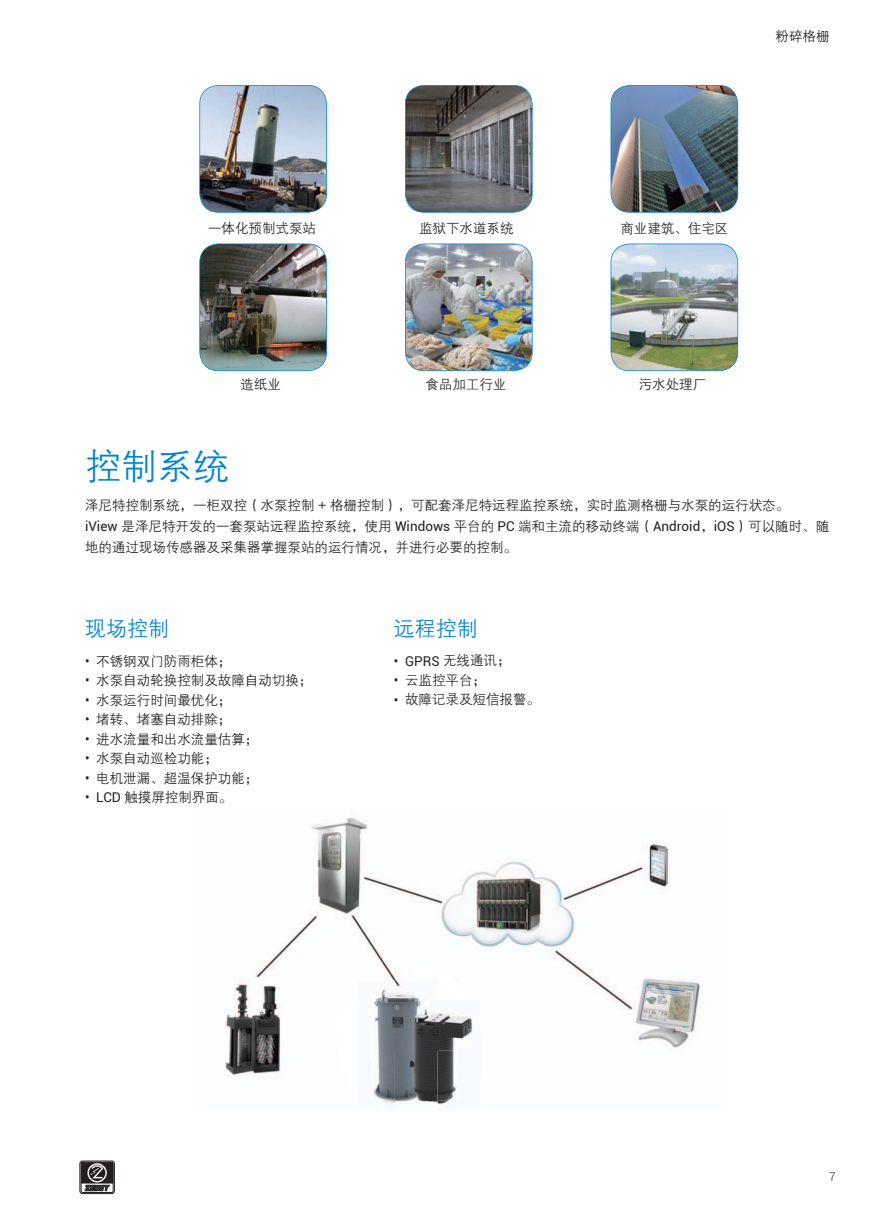
<style>
.page{position:relative;width:893px;height:1212px;background:#fff}
.page>*{position:absolute;margin:0;border:0;box-sizing:border-box;transform-origin:0 0}
.t1{font:36px "FZZDXJW GB1 0";color:#0185c9}
.t2{font:21px "FZZDXJW GB1 0";color:#0185c9}
.t3{font:13.5px/21px "FZZDXJW GB1 0";color:#231f20}
.t4{font:13.5px "Roboto";color:#231f20}
.t5{font:300 12px "Roboto";color:#231f20}
.s1{font-family:"Roboto"}
.s2{font-family:"FZZDXJW GB1 0"}
</style>
<div class="page">
<img style="left:199px;top:85px;width:128px;height:128px">
<img style="left:199px;top:244px;width:128px;height:127px">
<svg style="left:405px;top:85px;width:128px;height:128px;background:#676a6e"></svg>
<img style="left:405px;top:244px;width:128px;height:127px">
<img style="left:611px;top:85px;width:127px;height:128px">
<img style="left:611px;top:244px;width:127px;height:127px">
<img style="left:225px;top:817px;width:476px;height:260px">
<div style="left:79px;top:1160px;width:36px;height:34px;border:1px solid #231f20;border-radius:3px"></div>
<div style="left:81px;top:1162px;width:32px;height:30px;border:1px solid #231f20;border-radius:2px"></div>
<svg style="left:81px;top:1162px;width:32px;height:29px"></svg>
<svg style="left:332px;top:951px;width:153px;height:126px"></svg>
<img style="left:358px;top:980px;width:80px;height:121px">
<img style="left:480px;top:1037px;width:1px;height:13px">
<img style="left:438px;top:1101px;width:11px;height:8px">
<img style="left:395px;top:1000px;width:85px;height:51px">
<img style="left:438px;top:1050px;width:44px;height:51px">
<img style="left:395px;top:1051px;width:43px;height:60px">
<p class="t3" style="left:208px;top:218px;width:109px">一体化预制式泵站</p>
<p class="t3" style="left:241px;top:374px;width:42px">造纸业</p>
<p class="t3" style="left:419px;top:218px;width:96px">监狱下水道系统</p>
<p class="t3" style="left:425px;top:374px;width:82px">食品加工行业</p>
<p class="t3" style="left:776px;top:27px;width:55px">粉碎格栅</p>
<p class="t3" style="left:620px;top:218px;width:109px">商业建筑、住宅区</p>
<p class="t3" style="left:639px;top:374px;width:69px">污水处理厂</p>
<h1 class="t1" style="left:85px;top:448px;width:145px">控制系统</h1>
<p class="t3" style="left:85px;top:495px;width:746px">泽尼特控制系统，一柜双控（水泵控制 + 格栅控制），可配套泽尼特远程监控系统，实时监测格栅与水泵的运行状态。<br><span class="s1">iView</span> 是泽尼特开发的一套泵站远程监控系统，使用 <span class="s1">Windows</span> 平台的 <span class="s1">PC</span> 端和主流的移动终端（<span class="s1">Android</span>，<span class="s1">iOS</span>）可以随时、随地的通过现场传感器及采集器掌握泵站的运行情况，并进行必要的控制。</p>
<h2 class="t2" style="left:85px;top:617px;width:85px">现场控制</h2>
<h2 class="t2" style="left:394px;top:617px;width:85px">远程控制</h2>
<p class="t3" style="left:85px;top:651px;width:148px"><span class="s1">•</span> 不锈钢双门防雨柜体；</p>
<p class="t3" style="left:85px;top:670px;width:229px"><span class="s1">•</span> 水泵自动轮换控制及故障自动切换；</p>
<p class="t3" style="left:85px;top:690px;width:148px"><span class="s1">•</span> 水泵运行时间最优化；</p>
<p class="t3" style="left:85px;top:709px;width:148px"><span class="s1">•</span> 堵转、堵塞自动排除；</p>
<p class="t3" style="left:85px;top:729px;width:175px"><span class="s1">•</span> 进水流量和出水流量估算；</p>
<p class="t3" style="left:85px;top:748px;width:134px"><span class="s1">•</span> 水泵自动巡检功能；</p>
<p class="t3" style="left:85px;top:768px;width:175px"><span class="s1">•</span> 电机泄漏、超温保护功能；</p>
<p class="t3" style="left:85px;top:787px;width:149px"><span class="s1">• LCD</span> 触摸屏控制界面。</p>
<p class="t4" style="left:394px;top:651px;width:118px">• GPRS <span class="s2">无线通讯；</span></p>
<p class="t3" style="left:394px;top:670px;width:94px"><span class="s1">•</span> 云监控平台；</p>
<p class="t3" style="left:394px;top:690px;width:148px"><span class="s1">•</span> 故障记录及短信报警。</p>
<p class="t5" style="left:829px;top:1169px;width:8px">7</p>
</div>
